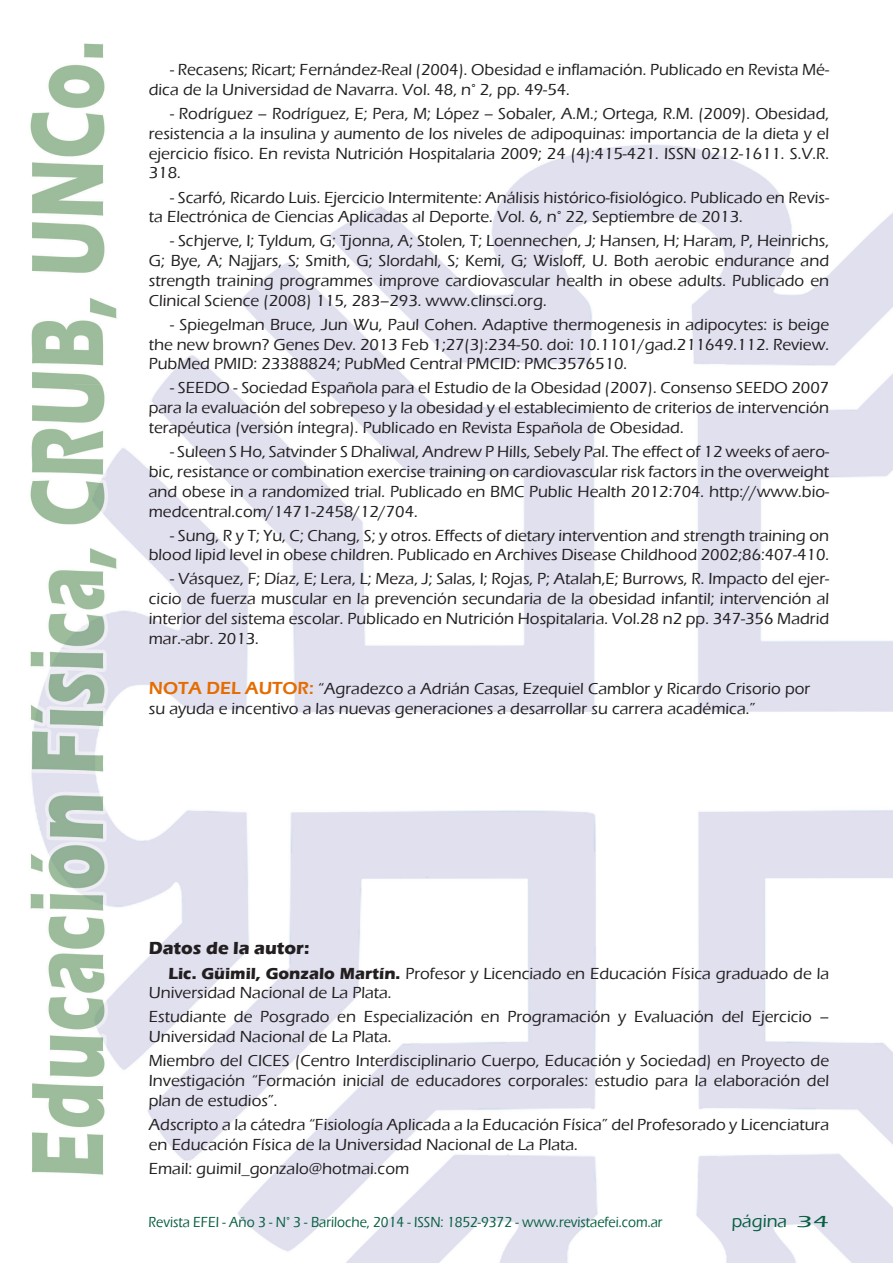
<style>
.page{position:relative;width:893px;height:1263px;background:#fff}
.page>*{position:absolute;margin:0;border:0;box-sizing:border-box;transform-origin:0 0}
.t1{font:700 18px "Eras ITC";color:#231f20}
.t2{font:500 18px "Eras ITC";color:#085f40}
.t3{font:500 16.5px/19.8px "Eras ITC";color:#231f20;text-align:justify}
.t4{font:500 15px "Eras ITC";color:#085f40;scale:.9 1}
.s1{font-weight:600;font-size:18px;color:#e56c00}
.s2{font-weight:700}
.s3{font-size:16.5px}
</style>
<div class="page">
<img style="left:30px;top:43px;width:863px;height:1220px">
<p class="t3" style="left:149px;top:61px;width:682px;text-indent:21px">- Recasens; Ricart; Fernández-Real (2004). Obesidad e inflamación. Publicado en Revista Mé&shy;dica de la Universidad de Navarra. Vol. 48, n° 2, pp. 49-54.</p>
<p class="t3" style="left:149px;top:105px;width:682px;text-indent:21px">- Rodríguez – Rodríguez, E; Pera, M; López – Sobaler, A.M.; Ortega, R.M. (2009). Obesidad, resistencia a la insulina y aumento de los niveles de adipoquinas: importancia de la dieta y el ejercicio físico. En revista Nutrición Hospitalaria 2009; 24 (4):415-421. ISSN 0212-1611. S.V.R.<br>318.</p>
<p class="t3" style="left:149px;top:188px;width:682px;text-indent:21px">- Scarfó, Ricardo Luis. Ejercicio Intermitente: Análisis histórico-fisiológico. Publicado en Revis&shy;ta Electrónica de Ciencias Aplicadas al Deporte. Vol. 6, n° 22, Septiembre de 2013.</p>
<p class="t3" style="left:149px;top:232px;width:682px;text-indent:21px">- Schjerve, I; Tyldum, G; Tjonna, A; Stolen, T; Loennechen, J; Hansen, H; Haram, P, Heinrichs, G; Bye, A; Najjars, S; Smith, G; Slordahl, S; Kemi, G; Wisloff, U. Both aerobic endurance and strength training programmes improve cardiovascular health in obese adults. Publicado en Clinical Science (2008) 115, 283–293. www.clinsci.org.</p>
<p class="t3" style="left:149px;top:316px;width:682px;text-indent:21px">- Spiegelman Bruce, Jun Wu, Paul Cohen. Adaptive thermogenesis in adipocytes: is beige the new brown? Genes Dev. 2013 Feb 1;27(3):234-50. doi: 10.1101/gad.211649.112. Review.<br>PubMed PMID: 23388824; PubMed Central PMCID: PMC3576510.</p>
<p class="t3" style="left:149px;top:379px;width:682px;text-indent:21px">- SEEDO - Sociedad Española para el Estudio de la Obesidad (2007). Consenso SEEDO 2007 para la evaluación del sobrepeso y la obesidad y el establecimiento de criterios de intervención terapéutica (versión íntegra). Publicado en Revista Española de Obesidad.</p>
<p class="t3" style="left:149px;top:443px;width:682px;text-indent:21px">- Suleen S Ho, Satvinder S Dhaliwal, Andrew P Hills, Sebely Pal. The effect of 12 weeks of aero&shy;bic, resistance or combination exercise training on cardiovascular risk factors in the overweight and obese in a randomized trial. Publicado en BMC Public Health 2012:704. http://www.bio&shy;medcentral.com/1471-2458/12/704.</p>
<p class="t3" style="left:149px;top:526px;width:682px;text-align:right">- Sung, R y T; Yu, C; Chang, S; y otros. Effects of dietary intervention and strength training on blood lipid level in obese children. Publicado en Archives Disease Childhood 2002;86:407-410.</p>
<p class="t3" style="left:149px;top:570px;width:682px;text-indent:21px">- Vásquez, F; Díaz, E; Lera, L; Meza, J; Salas, I; Rojas, P; Atalah,E; Burrows, R. Impacto del ejer&shy;cicio de fuerza muscular en la prevención secundaria de la obesidad infantil; intervención al interior del sistema escolar. Publicado en Nutrición Hospitalaria. Vol.28 n2 pp. 347-356 Madrid mar.-abr. 2013.</p>
<p class="t3" style="left:149px;top:680px;width:663px"><span class="s1">NOTA DEL AUTOR:</span> “Agradezco a Adrián Casas, Ezequiel Camblor y Ricardo Crisorio por su ayuda e incentivo a las nuevas generaciones a desarrollar su carrera académica.”</p>
<p class="t1" style="left:149px;top:941px;width:162px">Datos de la autor:</p>
<p class="t3" style="left:149px;top:964px;width:682px;text-indent:20px"><span class="s2">Lic. Güimil, Gonzalo Martín.</span> Profesor y Licenciado en Educación Física graduado de la<br>Universidad Nacional de La Plata.</p>
<p class="t3" style="left:149px;top:1008px;width:682px">Estudiante de Posgrado en Especialización en Programación y Evaluación del Ejercicio –<br>Universidad Nacional de La Plata.</p>
<p class="t3" style="left:149px;top:1052px;width:682px">Miembro del CICES (Centro Interdisciplinario Cuerpo, Educación y Sociedad) en Proyecto de Investigación “Formación inicial de educadores corporales: estudio para la elaboración del plan de estudios”.</p>
<p class="t3" style="left:149px;top:1116px;width:682px">Adscripto a la cátedra “Fisiología Aplicada a la Educación Física” del Profesorado y Licenciatura en Educación Física de la Universidad Nacional de La Plata.</p>
<p class="t3" style="left:149px;top:1159px;width:262px">Email: guimil_gonzalo@hotmai.com</p>
<p class="t4" style="left:149px;top:1216px;width:573px">Revista EFEI - Año 3 - N° 3 - Bariloche, 2014 - ISSN: 1852-9372 - www.revistaefei.com.ar</p>
<p class="t2" style="left:732px;top:1213px;width:99px">página <span class="s3">34</span></p>
</div>
